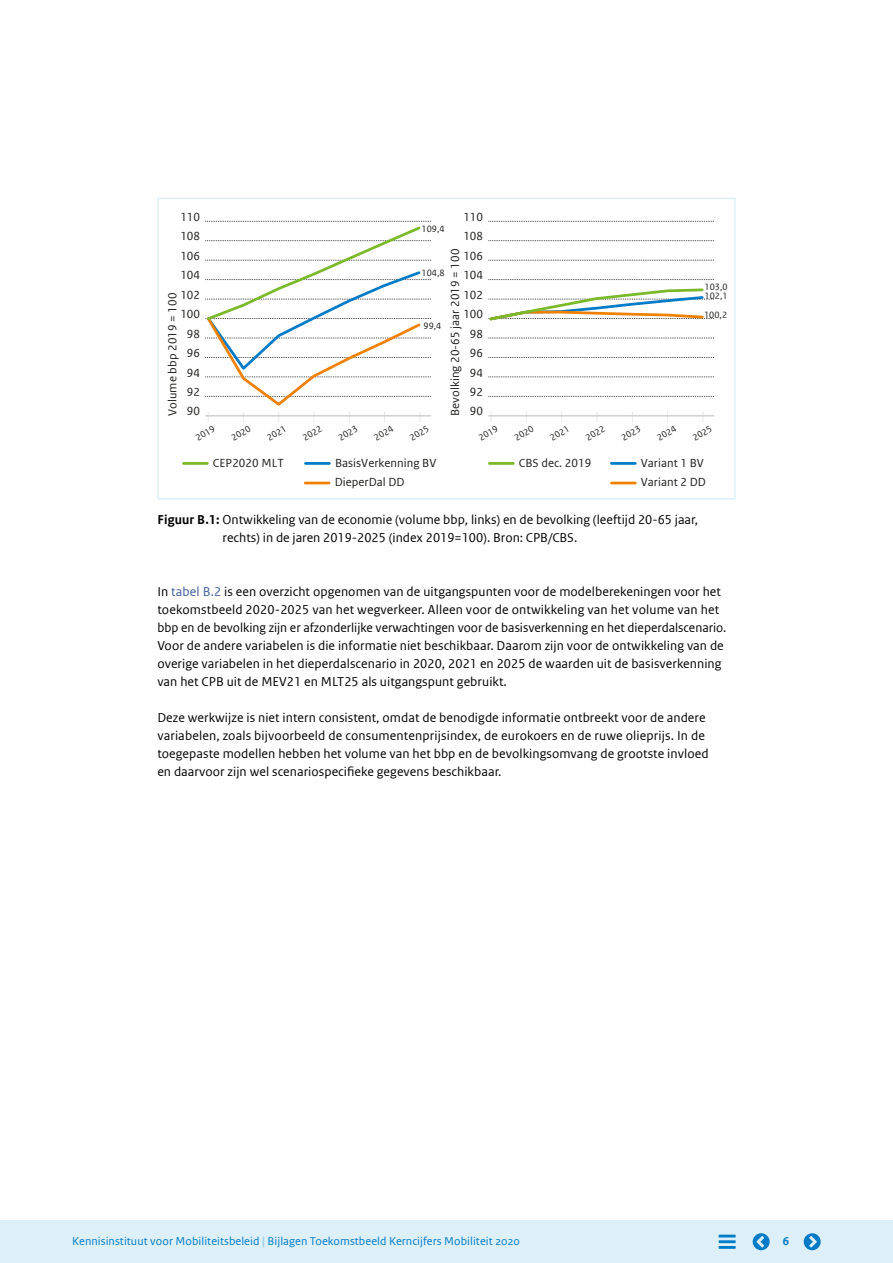
<style>
.page{position:relative;width:893px;height:1263px;background:#fff}
.page>*{position:absolute;margin:0;border:0;box-sizing:border-box;transform-origin:0 0}
._05_Bodytekst_9_12{font:13.5px/18px "Rijksoverheid Sans Web Text";letter-spacing:.005em;color:#000}
.t1{font:12.3px/19px "Rijksoverheid Sans Web Text";letter-spacing:.005em;color:#1d1d1b}
.t2{font:12px "Rijksoverheid Sans Web Text Regular 2";letter-spacing:.005em;color:#007bc7}
.t3{font:12px "Rijksoverheid Sans Web Text Bold 2";color:#007bc7}
.t4{font:9.6px/8.9px "Rijksoverheid Sans Web Text";letter-spacing:.005em;color:#1d1d1b}
.s1{font-weight:700}
.s2{color:#3d5b98}
.s3{font-family:"Rijksoverheid Sans Web Text Regular 2"}
.s4{font-family:"Rijksoverheid Sans Web Text"}
.s5{font-family:"Rijksoverheid Sans Web Text Bold 2";font-size:12.75px;color:#8fcae7}
</style>
<div class="page">
<hr style="left:489px;top:415px;width:225px;height:1px;background:#ccc">
<svg style="left:489px;top:396px;width:225px;height:1px"></svg>
<svg style="left:489px;top:377px;width:225px;height:1px"></svg>
<svg style="left:489px;top:357px;width:225px;height:1px"></svg>
<svg style="left:489px;top:338px;width:225px;height:1px"></svg>
<svg style="left:489px;top:279px;width:225px;height:1px"></svg>
<svg style="left:489px;top:260px;width:225px;height:1px"></svg>
<svg style="left:489px;top:240px;width:225px;height:1px"></svg>
<svg style="left:489px;top:221px;width:225px;height:1px"></svg>
<hr style="left:183px;top:462px;width:24px;height:3px;background:#7ab929">
<hr style="left:305px;top:462px;width:24px;height:3px;background:#007bc7">
<hr style="left:489px;top:462px;width:24px;height:3px;background:#7ab929">
<hr style="left:611px;top:462px;width:24px;height:3px;background:#007bc7">
<hr style="left:611px;top:482px;width:24px;height:2px;background:#f08100">
<hr style="left:305px;top:482px;width:24px;height:2px;background:#f08100">
<svg style="left:205px;top:221px;width:226px;height:201px"></svg>
<svg style="left:488px;top:288px;width:226px;height:33px"></svg>
<div style="left:157px;top:198px;width:579px;height:301px;border:2px solid #ddeff8"></div>
<div style="left:0;top:1220px;width:893px;height:43px;background:#ddeff8"></div>
<hr style="left:719px;top:1246px;width:17px;height:3px;background:#007bc7">
<hr style="left:719px;top:1240px;width:17px;height:3px;background:#007bc7">
<hr style="left:719px;top:1234px;width:17px;height:3px;background:#007bc7">
<svg style="left:753px;top:1233px;width:17px;height:17px"></svg>
<svg style="left:804px;top:1233px;width:17px;height:17px"></svg>
<p class="t1" style="left:180px;top:207px;width:21px">110</p>
<p class="t1" style="left:463px;top:207px;width:21px">110</p>
<p class="t1" style="left:180px;top:227px;width:21px">108</p>
<p class="t1" style="left:180px;top:246px;width:21px">106</p>
<p class="t1" style="left:180px;top:266px;width:21px">104</p>
<p class="t1" style="left:180px;top:285px;width:21px">102</p>
<p class="t1" style="left:163px;top:416px;width:124px;rotate:-90deg">Volume bbp 2019 = 100</p>
<p class="t1" style="left:180px;top:305px;width:21px">100</p>
<p class="t1" style="left:187px;top:324px;width:15px">98</p>
<p class="t1" style="left:187px;top:344px;width:15px">96</p>
<p class="t1" style="left:187px;top:363px;width:15px">94</p>
<p class="t1" style="left:187px;top:383px;width:15px">92<br>90</p>
<p class="t4" style="left:422px;top:224px;width:24px">109,4</p>
<p class="t4" style="left:422px;top:268px;width:24px">104,8</p>
<p class="t1" style="left:463px;top:227px;width:21px">108</p>
<p class="t1" style="left:446px;top:416px;width:169px;rotate:-90deg">Bevolking 20-65 jaar 2019 = 100</p>
<p class="t1" style="left:463px;top:246px;width:21px">106</p>
<p class="t1" style="left:463px;top:266px;width:21px">104</p>
<p class="t1" style="left:463px;top:285px;width:21px">102</p>
<p class="t1" style="left:463px;top:305px;width:21px">100</p>
<p class="t4" style="left:424px;top:321px;width:19px">99,4</p>
<p class="t1" style="left:470px;top:324px;width:15px">98</p>
<p class="t1" style="left:470px;top:344px;width:15px">96</p>
<p class="t1" style="left:470px;top:363px;width:15px">94</p>
<p class="t1" style="left:470px;top:383px;width:15px">92<br>90</p>
<p class="t4" style="left:194px;top:434px;width:22px;rotate:-29deg">2019</p>
<p class="t4" style="left:230px;top:434px;width:22px;rotate:-29deg">2020</p>
<p class="t4" style="left:266px;top:434px;width:22px;rotate:-29deg">2021</p>
<p class="t4" style="left:301px;top:434px;width:22px;rotate:-29deg">2022</p>
<p class="t4" style="left:337px;top:434px;width:22px;rotate:-29deg">2023</p>
<p class="t4" style="left:373px;top:434px;width:22px;rotate:-29deg">2024</p>
<p class="t4" style="left:408px;top:434px;width:22px;rotate:-29deg">2025</p>
<p class="t4" style="left:477px;top:434px;width:22px;rotate:-29deg">2019</p>
<p class="t4" style="left:705px;top:283px;width:24px">103,0<br>102,1</p>
<p class="t4" style="left:704px;top:311px;width:24px">100,2</p>
<p class="t4" style="left:513px;top:434px;width:22px;rotate:-29deg">2020</p>
<p class="t4" style="left:549px;top:434px;width:22px;rotate:-29deg">2021</p>
<p class="t4" style="left:584px;top:434px;width:22px;rotate:-29deg">2022</p>
<p class="t4" style="left:620px;top:434px;width:22px;rotate:-29deg">2023</p>
<p class="t4" style="left:656px;top:434px;width:22px;rotate:-29deg">2024</p>
<p class="t4" style="left:691px;top:434px;width:22px;rotate:-29deg">2025</p>
<p class="t1" style="left:213px;top:453px;width:72px">CEP2020 MLT</p>
<p class="t1" style="left:335px;top:453px;width:103px">BasisVerkenning BV</p>
<p class="t1" style="left:519px;top:453px;width:74px">CBS dec. 2019</p>
<p class="t1" style="left:641px;top:453px;width:65px">Variant 1 BV</p>
<p class="t1" style="left:335px;top:473px;width:72px">DieperDal DD</p>
<p class="t1" style="left:641px;top:473px;width:67px">Variant 2 DD</p>
<p class="_05_Bodytekst_9_12" style="left:223px;top:510px;width:477px;text-indent:-65px"><span class="s1">Figuur B.1:</span> Ontwikkeling van de economie (volume bbp, links) en de bevolking (leeftijd 20-65 jaar, rechts) in de jaren 2019-2025 (index 2019=100). Bron: CPB/CBS.</p>
<p class="_05_Bodytekst_9_12" style="left:157px;top:582px;width:571px">In <span class="s2">tabel B.2</span> is een overzicht opgenomen van de uitgangspunten voor de modelberekeningen voor het toekomstbeeld 2020-2025 van het wegverkeer. Alleen voor de ontwikkeling van het volume van het bbp en de bevolking zijn er afzonderlijke verwachtingen voor de basisverkenning en het dieperdalscenario.<br>Voor de andere variabelen is die informatie niet beschikbaar. Daarom zijn voor de ontwikkeling van de overige variabelen in het dieperdalscenario in 2020, 2021 en 2025 de waarden uit de basisverkenning van het CPB uit de MEV21 en MLT25 als uitgangspunt gebruikt.</p>
<p class="_05_Bodytekst_9_12" style="left:157px;top:708px;width:553px">Deze werkwijze is niet intern consistent, omdat de benodigde informatie ontbreekt voor de andere variabelen, zoals bijvoorbeeld de consumentenprijsindex, de eurokoers en de ruwe olieprijs. In de toegepaste modellen hebben het volume van het bbp en de bevolkingsomvang de grootste invloed <span class="s3">en daarvoor zijn wel scenariospecifieke gegevens beschikbaar.</span></p>
<p class="t2" style="left:72px;top:1234px;width:449px"><span class="s4">Kennisinstituut voor Mobiliteitsbeleid</span> <span class="s5">|</span> Bijlagen Toekomstbeeld Kerncijfers Mobiliteit 2020</p>
<p class="t3" style="left:783px;top:1234px;width:8px">6</p>
</div>
